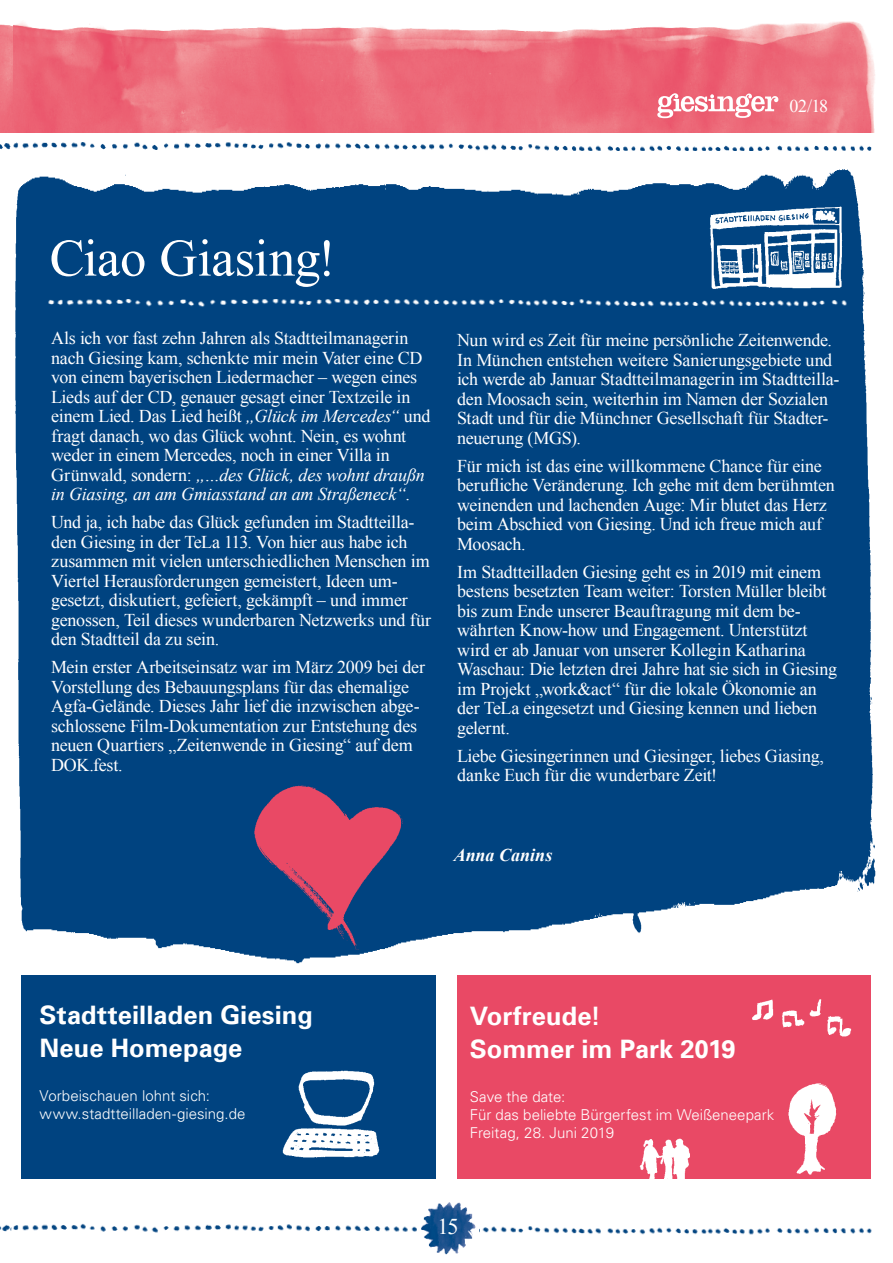
<style>
.page{position:relative;width:893px;height:1263px;background:#fff}
.page>*{position:absolute;margin:0;border:0;box-sizing:border-box;transform-origin:0 0}
.t1{font:52.5px "Times New Roman";letter-spacing:-.015em;color:#fff}
.t2{font:700 25.5px/32.7px "Univers LT";color:#fff}
.t3{font:22.5px "Times New Roman";color:#fff}
.t4{font:18px/19.5px "Times New Roman";letter-spacing:-.01em;color:#fff}
.t5{font:italic 700 18px "Times New Roman";color:#fff}
.t6{font:300 15px/18px "Univers LT";color:#fff}
.s1{font-style:italic}
</style>
<div class="page">
<img style="left:13px;top:1223px;width:859px;height:12px">
<img style="left:418px;top:1202px;width:60px;height:53px">
<img style="left:13px;top:21px;width:862px;height:111px">
<svg style="left:657px;top:93px;width:121px;height:25px"></svg>
<img style="left:13px;top:142px;width:859px;height:7px">
<img style="left:0;top:1224px;width:12px;height:8px">
<img style="left:0;top:24px;width:13px;height:108px">
<svg style="left:0;top:143px;width:11px;height:6px"></svg>
<img style="left:1px;top:149px;width:875px;height:815px">
<img style="left:48px;top:300px;width:799px;height:11px">
<img style="left:245px;top:768px;width:159px;height:194px">
<div style="left:21px;top:975px;width:415px;height:204px;background:#004380"></div>
<div style="left:457px;top:975px;width:413px;height:204px;background:#e94965"></div>
<img style="left:282px;top:1070px;width:98px;height:88px">
<img style="left:788px;top:1083px;width:49px;height:92px">
<img style="left:639px;top:1138px;width:51px;height:41px">
<img style="left:752px;top:999px;width:100px;height:38px">
<img style="left:708px;top:203px;width:139px;height:91px">
<p class="t4" style="left:789px;top:96px;width:40px">02/18</p>
<h1 class="t1" style="left:50px;top:223px;width:287px">Ciao Giasing!</h1>
<p class="t4" style="left:51px;top:328px;width:381px">Als ich vor fast zehn Jahren als Stadtteilmanagerin nach Giesing kam, schenkte mir mein Vater eine CD von einem bayerischen Liedermacher – wegen eines Lieds auf der CD, genauer gesagt einer Textzeile in einem Lied. Das Lied heißt <span class="s1">„Glück im Mercedes“</span> und fragt danach, wo das Glück wohnt. Nein, es wohnt weder in einem Mercedes, noch in einer Villa in Grünwald, sondern: <span class="s1">„…des Glück, des wohnt draußn in Giasing, an am Gmiasstand an am Straßeneck“</span>.</p>
<p class="t4" style="left:51px;top:512px;width:382px">Und ja, ich habe das Glück gefunden im Stadtteilla&shy;den Giesing in der TeLa 113. Von hier aus habe ich zusammen mit vielen unterschiedlichen Menschen im Viertel Herausforderungen gemeistert, Ideen um&shy;gesetzt, diskutiert, gefeiert, gekämpft – und immer genossen, Teil dieses wunderbaren Netzwerks und für den Stadtteil da zu sein.</p>
<p class="t4" style="left:51px;top:657px;width:375px">Mein erster Arbeitseinsatz war im März 2009 bei der Vorstellung des Bebauungsplans für das ehemalige Agfa-Gelände. Dieses Jahr lief die inzwischen abge&shy;schlossene Film-Dokumentation zur Entstehung des neuen Quartiers „Zeitenwende in Giesing“ auf dem DOK.fest.</p>
<p class="t4" style="left:457px;top:330px;width:384px">Nun wird es Zeit für meine persönliche Zeitenwende.<br>In München entstehen weitere Sanierungsgebiete und ich werde ab Januar Stadtteilmanagerin im Stadtteilla&shy;den Moosach sein, weiterhin im Namen der Sozialen Stadt und für die Münchner Gesellschaft für Stadter&shy;neuerung (MGS).</p>
<p class="t4" style="left:457px;top:455px;width:379px">Für mich ist das eine willkommene Chance für eine berufliche Veränderung. Ich gehe mit dem berühmten weinenden und lachenden Auge: Mir blutet das Herz beim Abschied von Giesing. Und ich freue mich auf Moosach.</p>
<p class="t4" style="left:457px;top:561px;width:382px">Im Stadtteilladen Giesing geht es in 2019 mit einem bestens besetzten Team weiter: Torsten Müller bleibt bis zum Ende unserer Beauftragung mit dem be&shy;währten Know-how und Engagement. Unterstützt wird er ab Januar von unserer Kollegin Katharina Waschau: Die letzten drei Jahre hat sie sich in Giesing im Projekt „work&amp;act“ für die lokale Ökonomie an der TeLa eingesetzt und Giesing kennen und lieben gelernt.</p>
<p class="t4" style="left:457px;top:745px;width:368px">Liebe Giesingerinnen und Giesinger, liebes Giasing, danke Euch für die wunderbare Zeit!</p>
<p class="t5" style="left:454px;top:842px;width:100px">Anna Canins</p>
<h2 class="t2" style="left:40px;top:999px;width:275px">Stadtteilladen Giesing<br>Neue Homepage</h2>
<p class="t6" style="left:40px;top:1087px;width:207px">Vorbeischauen lohnt sich: www.stadtteilladen-giesing.de</p>
<h2 class="t2" style="left:470px;top:1000px;width:267px">Vorfreude!<br>Sommer im Park 2019</h2>
<p class="t6" style="left:470px;top:1088px;width:306px">Save the date:<br>Für das beliebte Bürgerfest im Weißeneepark<br>Freitag, 28. Juni 2019</p>
<p class="t3" style="left:437px;top:1211px;width:23px">15</p>
</div>
